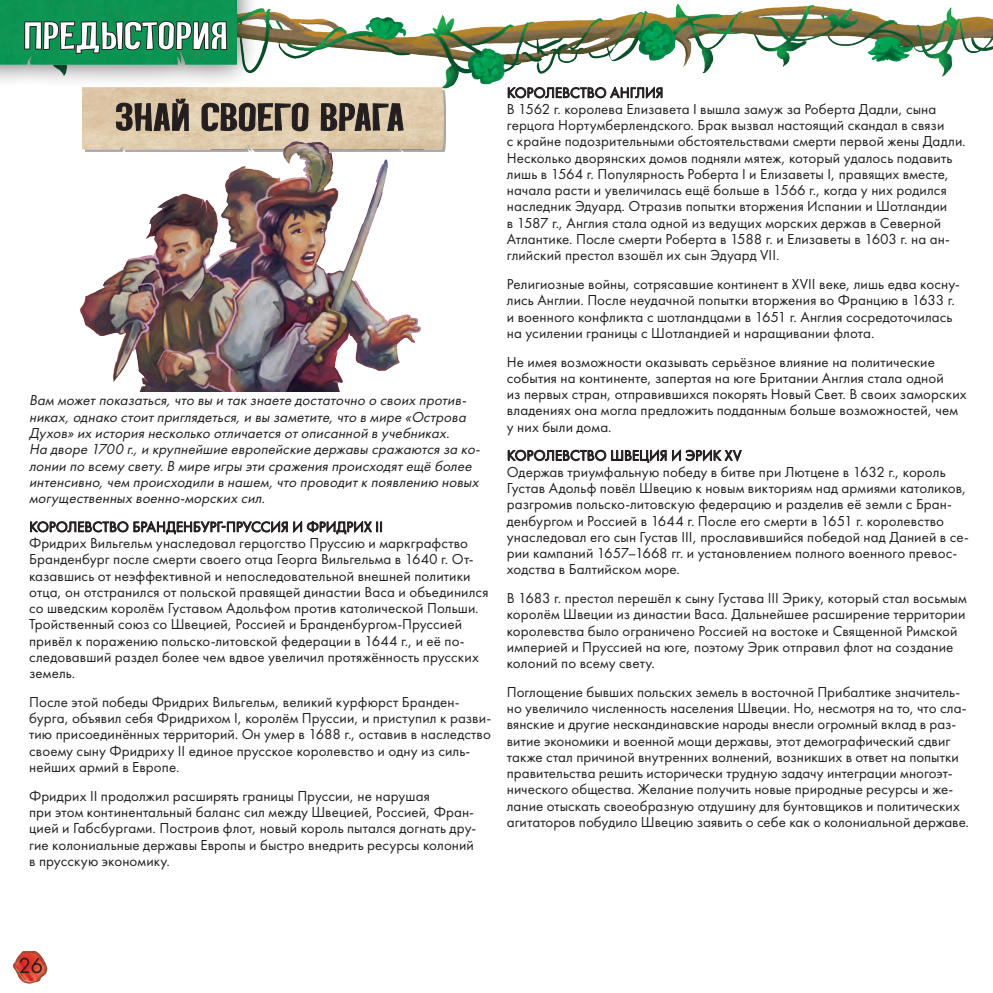
<style>
.page{position:relative;width:993px;height:993px;background:#fff}
.page>*{position:absolute;margin:0;border:0;box-sizing:border-box;transform-origin:0 0}
.t1{font:38.25px "Vanishing Boy BTNRUSBYLYAJKA";color:#231f20;scale:1.44 1}
.t2{font:38.25px "Vanishing Boy BTNRUSBYLYAJKA";letter-spacing:-.005em;color:#fff;scale:1.37 1}
.t3{font:22.5px "Futura New";color:#231f20}
.subheader{font:15px/16.2px "Futura New";letter-spacing:.005em;color:#231f20}
.t4{font:italic 15px/16.2px "Futura New";color:#231f20}
</style>
<div class="page">
<img style="left:139px;top:3px;width:854px;height:532px">
<div style="left:0;top:0;width:260px;height:88px;background:#231f20;opacity:.75"></div>
<img style="left:0;top:0;width:23px;height:65px">
<svg style="left:30px;top:518px;width:352px;height:16px"></svg>
<svg style="left:507px;top:85px;width:155px;height:16px"></svg>
<svg style="left:507px;top:447px;width:235px;height:16px"></svg>
<img style="left:308px;top:87px;width:135px;height:10px">
<img style="left:80px;top:97px;width:372px;height:294px">
<img style="left:12px;top:950px;width:36px;height:34px">
<svg style="left:320px;top:103px;width:83px;height:28px"></svg>
<img style="left:23px;top:0;width:285px;height:265px">
<p class="t2" style="left:24px;top:16px;width:150px">Предыстория</p>
<p class="t1" style="left:115px;top:98px;width:202px">Знай своего врага</p>
<p class="t4" style="left:29px;top:392px;width:455px">Вам можетпоказаться,что вы и так знаете достаточно о своих против&shy;никах,однако стоитприглядеться,и вы заметите,что в мире «Острова Духов» их история несколько отличается отописанной в учебниках.<br>На дворе 1700 г.,и крупнейшие европейские державы сражаются за ко&shy;лонии по всему свету.В мире игры эти сражения происходятещё более интенсивно,чем происходили в нашем,что проводитк появлению новых могущественных военно-морских сил.</p>
<p class="subheader" style="left:29px;top:518px;width:355px">КОРОЛЕВСТВО БРАНДЕНБУРГ-ПРУССИЯ И ФРИДРИХ II</p>
<p class="subheader" style="left:29px;top:534px;width:460px">Фридрих Вильгельм унаследовал герцогство Пруссию и маркграфство Бранденбург после смерти своего отца Георга Вильгельма в 1640 г. От&shy;казавшись от неэффективной и непоследовательной внешней политики отца, он отстранился от польской правящей династии Васа и объединился со шведским королём Густавом Адольфом против католической Польши.<br>Тройственный союз со Швецией, Россией и Бранденбургом-Пруссией привёл к поражению польско-литовской федерации в 1644 г., и её по&shy;следовавший раздел более чем вдвое увеличил протяжённость прусских земель.</p>
<p class="subheader" style="left:29px;top:693px;width:463px">После этой победы Фридрих Вильгельм, великий курфюрст Бранден&shy;бурга, объявил себя Фридрихом I, королём Пруссии, и приступил к разви&shy;тию присоединённых территорий. Он умер в 1688 г., оставив в наследство своему сыну Фридриху II единое прусское королевство и одну из силь&shy;нейших армий в Европе.</p>
<p class="subheader" style="left:29px;top:787px;width:448px">Фридрих II продолжил расширять границы Пруссии, не нарушая<br>при этом континентальный баланс сил между Швецией, Россией, Фран&shy;цией и Габсбургами. Построив флот, новый король пытался догнать дру&shy;гие колониальные державы Европы и быстро внедрить ресурсы колоний в прусскую экономику.</p>
<p class="subheader" style="left:507px;top:84px;width:158px">КОРОЛЕВСТВО АНГЛИЯ</p>
<p class="subheader" style="left:506px;top:101px;width:460px">В 1562 г. королева Елизавета I вышла замуж за Роберта Дадли, сына герцога Нортумберлендского. Брак вызвал настоящий скандал в связи<br>с крайне подозрительными обстоятельствами смерти первой жены Дадли.<br>Несколько дворянских домов подняли мятеж, который удалось подавить лишь в 1564 г. Популярность Роберта I и Елизаветы I, правящих вместе, начала расти и увеличилась ещё больше в 1566 г., когда у них родился наследник Эдуард. Отразив попытки вторжения Испании и Шотландии<br>в 1587 г., Англия стала одной из ведущих морских держав в Северной Атлантике. После смерти Роберта в 1588 г. и Елизаветы в 1603 г. на ан&shy;глийский престол взошёл их сын Эдуард VII.</p>
<p class="subheader" style="left:506px;top:276px;width:454px">Религиозные войны, сотрясавшие континент в XVII веке, лишь едва косну&shy;лись Англии. После неудачной попытки вторжения во Францию в 1633 г. и военного конфликта с шотландцами в 1651 г. Англия сосредоточилась на усилении границы с Шотландией и наращивании флота.</p>
<p class="subheader" style="left:506px;top:353px;width:461px">Не имея возможности оказывать серьёзное влияние на политические события на континенте, запертая на юге Британии Англия стала одной<br>из первых стран, отправившихся покорять Новый Свет. В своих заморских владениях она могла предложить подданным больше возможностей, чем у них были дома.</p>
<p class="subheader" style="left:507px;top:447px;width:236px">КОРОЛЕВСТВО ШВЕЦИЯ И ЭРИК XV</p>
<p class="subheader" style="left:506px;top:463px;width:463px">Одержав триумфальную победу в битве при Лютцене в 1632 г., король Густав Адольф повёл Швецию к новым викториям над армиями католиков, разгромив польско-литовскую федерацию и разделив её земли с Бран&shy;денбургом и Россией в 1644 г. После его смерти в 1651 г. королевство унаследовал его сын Густав III, прославившийся победой над Данией в се&shy;рии кампаний 1657–1668 гг. и установлением полного военного превос&shy;ходства в Балтийском море.</p>
<p class="subheader" style="left:506px;top:589px;width:461px">В 1683 г. престол перешёл к сыну Густава III Эрику, который стал восьмым королём Швеции из династии Васа. Дальнейшее расширение территории королевства было ограничено Россией на востоке и Священной Римской империей и Пруссией на юге, поэтому Эрик отправил флот на создание колоний по всему свету.</p>
<p class="subheader" style="left:506px;top:683px;width:463px">Поглощение бывших польских земель в восточной Прибалтике значитель&shy;но увеличило численность населения Швеции. Но, несмотря на то, что сла&shy;вянские и другие нескандинавские народы внесли огромный вклад в раз&shy;витие экономики и военной мощи державы, этот демографический сдвиг также стал причиной внутренних волнений, возникших в ответ на попытки правительства решить исторически трудную задачу интеграции многоэт&shy;нического общества. Желание получить новые природные ресурсы и же&shy;лание отыскать своеобразную отдушину для бунтовщиков и политических агитаторов побудило Швецию заявить о себе как о колониальной державе.</p>
<p class="t3" style="left:19px;top:951px;width:26px">26</p>
</div>
